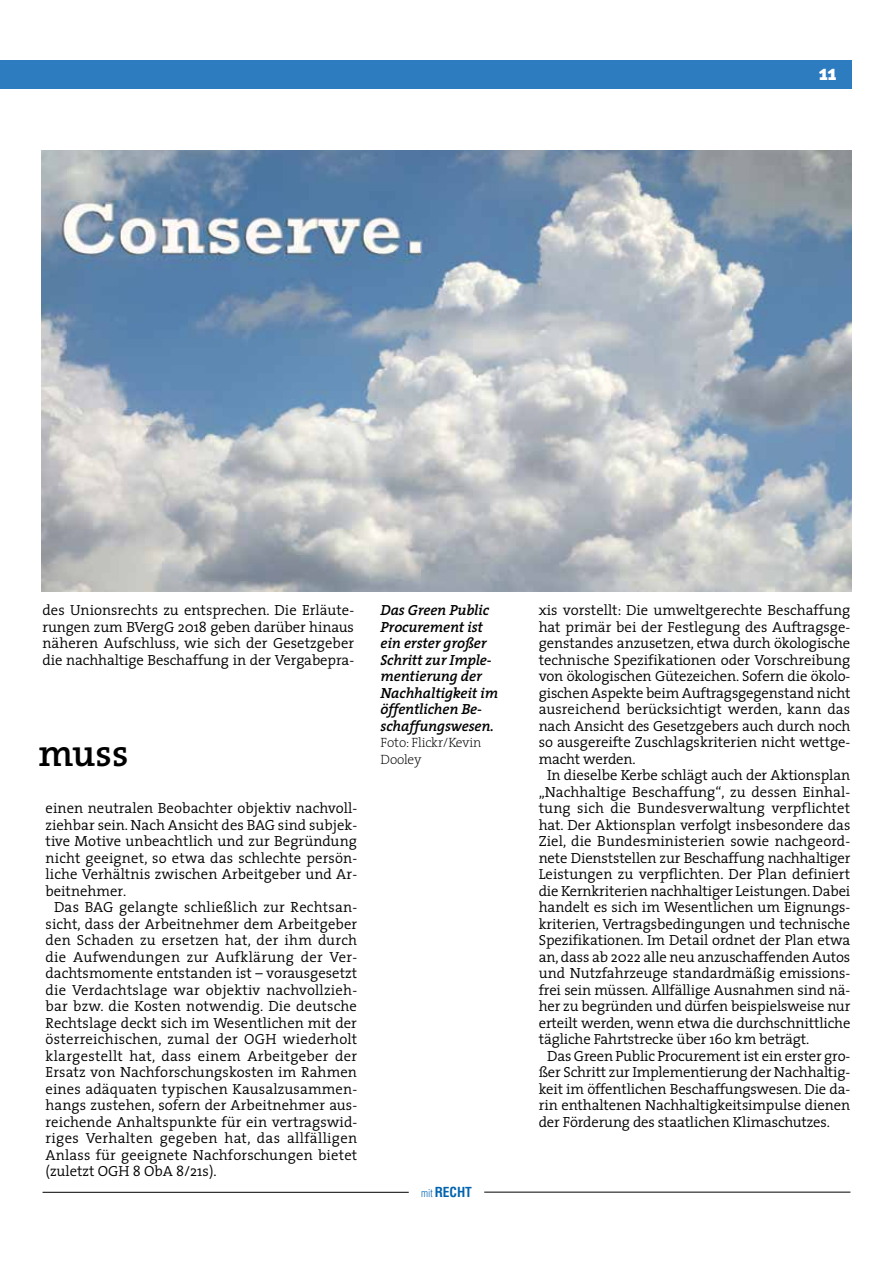
<style>
.page{position:relative;width:893px;height:1263px;background:#fff}
.page>*{position:absolute;margin:0;border:0;box-sizing:border-box;transform-origin:0 0}
.t1{font:600 37.5px "The Serif";color:#000}
.t2{font:900 21px "Meta Plus";color:#fff}
.t3{font:300 14.7px/16.5px "The Serif";color:#000;text-align:justify}
.t4{font:300 14.7px "The Serif";letter-spacing:.02em;color:#000}
.t5{font:italic 600 14.7px/16.5px "The Serif";letter-spacing:-.01em;color:#000}
.t6{font:200 13.5px/16.5px "The Serif";letter-spacing:-.01em;color:#000}
.t7{font:700 condensed 13.5px "Helvetica";color:#0063af}
.s1{font-weight:300;font-size:10.5px}
</style>
<div class="page">
<hr style="left:43px;top:1192px;width:366px;height:1px;background:#000">
<hr style="left:484px;top:1192px;width:366px;height:1px;background:#000">
<div style="left:0;top:60px;width:852px;height:29px;background:#2e7cc0"></div>
<img style="left:41px;top:150px;width:811px;height:441px">
<h2 class="t2" style="left:819px;top:61px;width:19px">11</h2>
<p class="t3" style="left:43px;top:601px;width:313px">des Unionsrechts zu entsprechen. Die Erläute&shy;rungen zum BVergG 2018 geben darüber hinaus näheren Aufschluss, wie sich der Gesetzgeber die nachhaltige Beschaffung in der Vergabepra-</p>
<p class="t3" style="left:539px;top:601px;width:313px">xis vorstellt: Die umweltgerechte Beschaffung</p>
<p class="t5" style="left:381px;top:601px;width:119px">Das Green Public<br>Procurement ist ein erster großer<br>Schritt zur Imple&shy;mentierung der<br>Nachhaltigkeit im öffentlichen Be&shy;schaffungswesen.</p>
<p class="t6" style="left:381px;top:734px;width:102px">Foto: Flickr/Kevin<br>Dooley</p>
<p class="t3" style="left:539px;top:618px;width:313px">hat primär bei der Festlegung des Auftragsge-</p>
<p class="t3" style="left:539px;top:634px;width:313px">genstandes anzusetzen, etwa durch ökologische</p>
<p class="t3" style="left:539px;top:651px;width:313px">technische Spezifikationen oder Vorschreibung</p>
<p class="t3" style="left:539px;top:667px;width:313px">von ökologischen Gütezeichen. Sofern die ökolo-</p>
<p class="t3" style="left:539px;top:684px;width:313px">gischen Aspekte beim Auftragsgegenstand nicht</p>
<p class="t3" style="left:539px;top:700px;width:313px">ausreichend berücksichtigt werden, kann das</p>
<p class="t3" style="left:539px;top:717px;width:313px">nach Ansicht des Gesetzgebers auch durch noch</p>
<p class="t3" style="left:539px;top:733px;width:313px">so ausgereifte Zuschlagskriterien nicht wettge-</p>
<p class="t3" style="left:539px;top:750px;width:98px">macht werden.</p>
<p class="t3" style="left:547px;top:766px;width:304px">In dieselbe Kerbe schlägt auch der Aktionsplan</p>
<p class="t3" style="left:539px;top:783px;width:313px">„Nachhaltige Beschaffung“, zu dessen Einhal-</p>
<p class="t3" style="left:539px;top:799px;width:313px">tung sich die Bundesverwaltung verpflichtet</p>
<p class="t3" style="left:539px;top:816px;width:313px">hat. Der Aktionsplan verfolgt insbesondere das</p>
<p class="t3" style="left:539px;top:832px;width:313px">Ziel, die Bundesministerien sowie nachgeord-</p>
<p class="t3" style="left:539px;top:849px;width:313px">nete Dienststellen zur Beschaffung nachhaltiger</p>
<p class="t3" style="left:539px;top:865px;width:313px">Leistungen zu verpflichten. Der Plan definiert</p>
<p class="t3" style="left:539px;top:882px;width:313px">die Kernkriterien nachhaltiger Leistungen. Dabei</p>
<p class="t3" style="left:539px;top:898px;width:313px">handelt es sich im Wesentlichen um Eignungs-</p>
<p class="t3" style="left:539px;top:915px;width:313px">kriterien, Vertragsbedingungen und technische</p>
<p class="t3" style="left:539px;top:931px;width:313px">Spezifikationen. Im Detail ordnet der Plan etwa</p>
<p class="t3" style="left:539px;top:948px;width:313px">an, dass ab 2022 alle neu anzuschaffenden Autos</p>
<p class="t3" style="left:539px;top:964px;width:313px">und Nutzfahrzeuge standardmäßig emissions-</p>
<p class="t3" style="left:539px;top:981px;width:313px">frei sein müssen. Allfällige Ausnahmen sind nä-</p>
<p class="t3" style="left:539px;top:997px;width:313px">her zu begründen und dürfen beispielsweise nur</p>
<p class="t3" style="left:539px;top:1014px;width:313px">erteilt werden, wenn etwa die durchschnittliche</p>
<p class="t3" style="left:539px;top:1030px;width:272px">tägliche Fahrtstrecke über 160 km beträgt.</p>
<p class="t3" style="left:547px;top:1047px;width:305px">Das Green Public Procurement ist ein erster gro-</p>
<p class="t3" style="left:539px;top:1063px;width:313px">ßer Schritt zur Implementierung der Nachhaltig-</p>
<p class="t3" style="left:539px;top:1080px;width:313px">keit im öffentlichen Beschaffungswesen. Die da-</p>
<p class="t3" style="left:539px;top:1096px;width:313px">rin enthaltenen Nachhaltigkeitsimpulse dienen</p>
<p class="t3" style="left:539px;top:1113px;width:293px">der Förderung des staatlichen Klimaschutzes.</p>
<h1 class="t1" style="left:38px;top:722px;width:91px">muss</h1>
<p class="t3" style="left:46px;top:799px;width:313px">einen neutralen Beobachter objektiv nachvoll-</p>
<p class="t3" style="left:46px;top:816px;width:313px">ziehbar sein. Nach Ansicht des BAG sind subjek-</p>
<p class="t3" style="left:46px;top:832px;width:313px">tive Motive unbeachtlich und zur Begründung</p>
<p class="t3" style="left:46px;top:849px;width:313px">nicht geeignet, so etwa das schlechte persön-</p>
<p class="t3" style="left:46px;top:865px;width:313px">liche Verhältnis zwischen Arbeitgeber und Ar-</p>
<p class="t3" style="left:46px;top:882px;width:82px">beitnehmer.</p>
<p class="t3" style="left:54px;top:898px;width:305px">Das BAG gelangte schließlich zur Rechtsan-</p>
<p class="t3" style="left:46px;top:915px;width:313px">sicht, dass der Arbeitnehmer dem Arbeitgeber</p>
<p class="t3" style="left:46px;top:931px;width:313px">den Schaden zu ersetzen hat, der ihm durch</p>
<p class="t4" style="left:46px;top:944px;width:313px">die Aufwendungen zur Aufklärung der Ver-</p>
<p class="t3" style="left:46px;top:964px;width:313px">dachtsmomente entstanden ist – vorausgesetzt</p>
<p class="t3" style="left:46px;top:981px;width:313px">die Verdachtslage war objektiv nachvollzieh-</p>
<p class="t3" style="left:46px;top:997px;width:313px">bar bzw. die Kosten notwendig. Die deutsche</p>
<p class="t3" style="left:46px;top:1014px;width:313px">Rechtslage deckt sich im Wesentlichen mit der</p>
<p class="t4" style="left:46px;top:1027px;width:313px">österreichischen, zumal der OGH wiederholt</p>
<p class="t4" style="left:46px;top:1043px;width:313px">klargestellt hat, dass einem Arbeitgeber der</p>
<p class="t3" style="left:46px;top:1063px;width:313px">Ersatz von Nachforschungskosten im Rahmen</p>
<p class="t3" style="left:46px;top:1080px;width:313px">eines adäquaten typischen Kausalzusammen-</p>
<p class="t3" style="left:46px;top:1096px;width:313px">hangs zustehen, sofern der Arbeitnehmer aus-</p>
<p class="t3" style="left:46px;top:1113px;width:313px">reichende Anhaltspunkte für ein vertragswid-</p>
<p class="t4" style="left:46px;top:1126px;width:313px">riges Verhalten gegeben hat, das allfälligen</p>
<p class="t3" style="left:46px;top:1146px;width:313px">Anlass für geeignete Nachforschungen bietet</p>
<p class="t3" style="left:46px;top:1162px;width:173px">(zuletzt OGH 8 ObA 8/21s).</p>
<p class="t7" style="left:421px;top:1183px;width:52px"><span class="s1">mit</span> RECHT</p>
</div>
